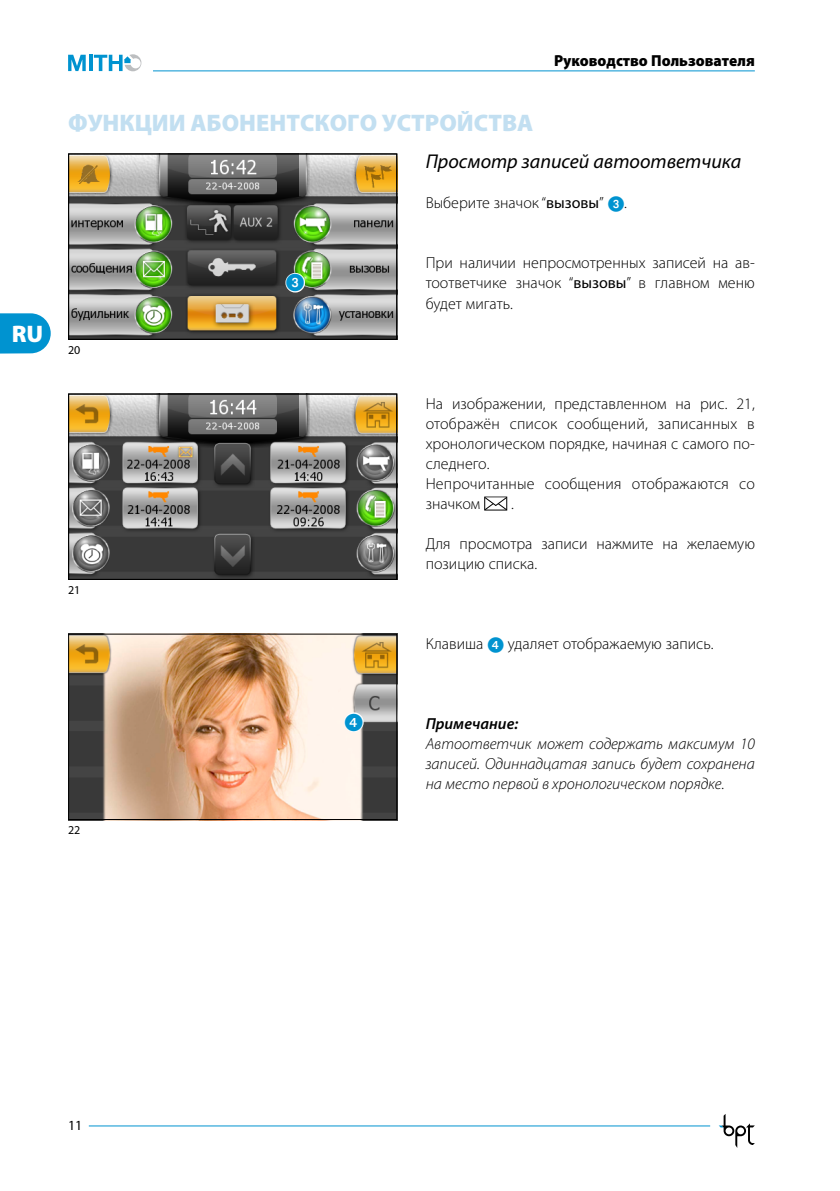
<style>
.page{position:relative;width:840px;height:1191px;background:#fff}
.page>*{position:absolute;margin:0;border:0;box-sizing:border-box;transform-origin:0 0}
.t1{font:900 24px "Myriad Pro";color:#c2dff1}
.t2{font:900 24px "Myriad Pro";color:#fff}
.t3{font:italic 20px "Myriad Pro";color:#000}
.t4{font:18px "European Pi 1";color:#0093d0}
.t5{font:300 16px/20px "Myriad Pro";color:#000}
.t6{font:italic 300 16px/20px "Myriad Pro";color:#000;text-align:justify}
.t7{font:900 16px "Myriad Pro";color:#000;scale:.95 1}
.t8{font:italic 600 16px "Myriad Pro";color:#000}
.t9{font:14px "Myriad Pro";color:#000}
.t10{font:12px "Myriad Pro";color:#000}
.s1{font-weight:400}
.s2{font-family:"European Pi 1";font-weight:400;color:#0093d0}
</style>
<div class="page">
<hr style="left:153px;top:70px;width:601px;height:1px;background:#0093d0">
<svg style="left:68px;top:55px;width:18px;height:16px"></svg>
<hr style="left:89px;top:55px;width:3px;height:16px;background:#0093d0">
<svg style="left:94px;top:54px;width:47px;height:17px"></svg>
<hr style="left:89px;top:1125px;width:620px;height:1px;background:#0093d0">
<svg style="left:719px;top:1114px;width:35px;height:34px"></svg>
<svg style="left:0;top:313px;width:51px;height:41px"></svg>
<img style="left:70px;top:635px;width:325px;height:183px">
<div style="left:68px;top:633px;width:329px;height:187px;border:1px solid #000"></div>
<svg style="left:484px;top:496px;width:23px;height:15px"></svg>
<svg style="left:342px;top:711px;width:23px;height:22px"></svg>
<img style="left:70px;top:395px;width:325px;height:183px">
<div style="left:68px;top:393px;width:329px;height:187px;border:1px solid #000"></div>
<img style="left:70px;top:155px;width:325px;height:183px">
<div style="left:68px;top:153px;width:329px;height:187px;border:1px solid #000"></div>
<svg style="left:284px;top:271px;width:22px;height:23px"></svg>
<h1 class="t2" style="left:12px;top:318px;width:33px">RU</h1>
<h1 class="t1" style="left:68px;top:107px;width:466px">ФУНКЦИИ АБОНЕНТСКОГО УСТРОЙСТВА</h1>
<p class="t7" style="left:553px;top:50px;width:213px">Руководство Пользователя</p>
<p class="t10" style="left:68px;top:342px;width:14px">20</p>
<p class="t10" style="left:68px;top:582px;width:14px">21</p>
<p class="t10" style="left:68px;top:822px;width:14px">22</p>
<p class="t4" style="left:286px;top:273px;width:19px">3</p>
<p class="t4" style="left:344px;top:712px;width:19px">4</p>
<p class="t3" style="left:425px;top:151px;width:317px">Просмотр записей автоответчика</p>
<p class="t5" style="left:425px;top:193px;width:201px">Выберите значок “<span class="s1">вызовы</span>” <span class="s2">3</span>.</p>
<p class="t5" style="left:425px;top:253px;width:330px;text-align:justify">При наличии непросмотренных записей на ав&shy;тоответчике значок “<span class="s1">вызовы</span>” в главном меню будет мигать.</p>
<p class="t5" style="left:425px;top:393px;width:330px">На изображении, представленном на рис. 21, отображён список сообщений, записанных в хронологическом порядке, начиная с самого по&shy;следнего.<br>Непрочитанные сообщения отображаются со значком</p>
<p class="t5" style="left:511px;top:493px;width:3px">.</p>
<p class="t5" style="left:425px;top:533px;width:330px">Для просмотра записи нажмите на желаемую позицию списка.</p>
<p class="t5" style="left:425px;top:633px;width:288px">Клавиша <span class="s2">4</span> удаляет отображаемую запись.</p>
<p class="t8" style="left:425px;top:713px;width:94px">Примечание:</p>
<p class="t6" style="left:425px;top:733px;width:330px">Автоответчик может содержать максимум 10 записей. Одиннадцатая запись будет сохранена на место первой в хронологическом порядке.</p>
<p class="t9" style="left:68px;top:1117px;width:16px">11</p>
</div>
